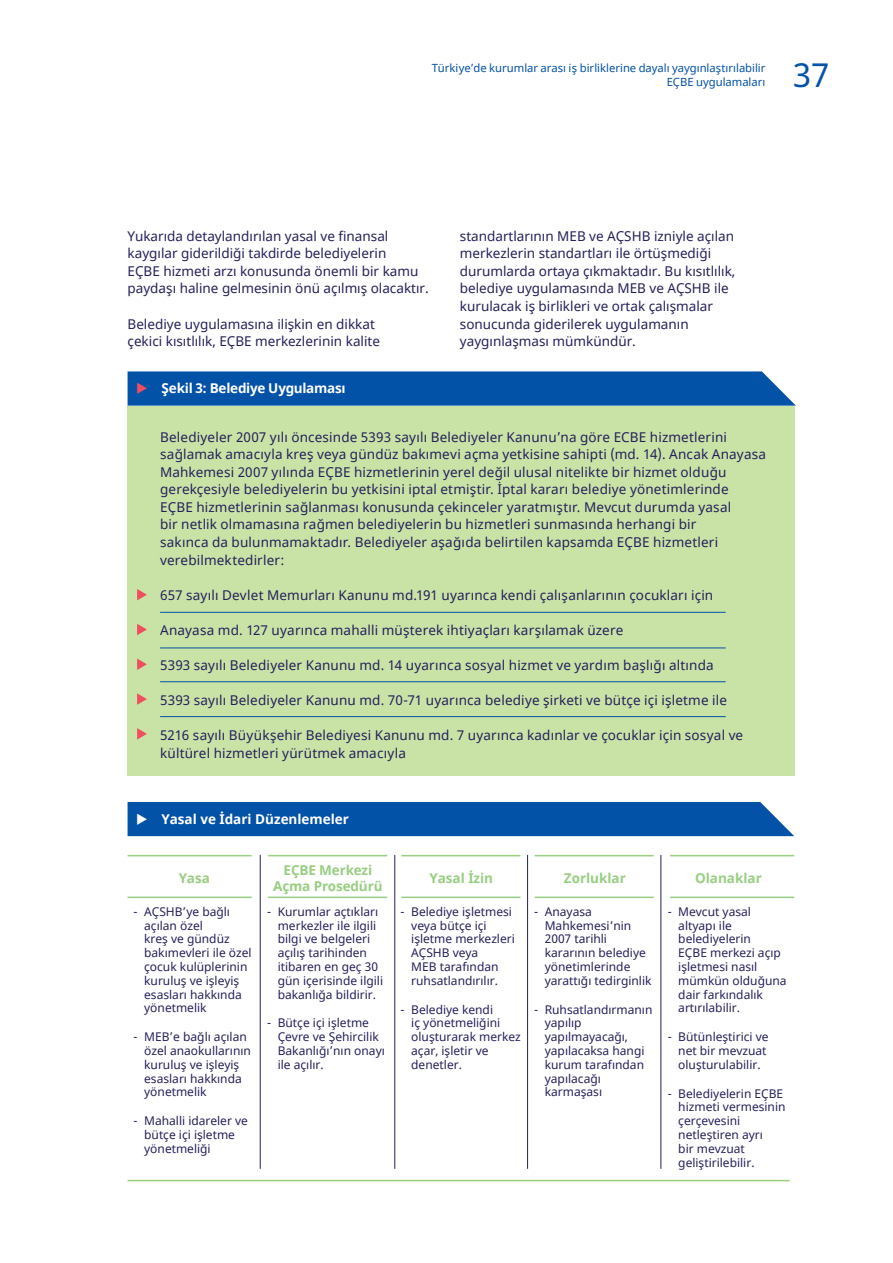
<style>
.page{position:relative;width:893px;height:1263px;background:#fff}
.page>*{position:absolute;margin:0;border:0;box-sizing:border-box;transform-origin:0 0}
.t1{font:33px "Noto Sans";color:#0252a7}
.t2{font:13.5px/17.5px "Noto Sans";letter-spacing:.01em;color:#25205b}
.t3{font:700 13.5px/15.6px "Noto Sans";color:#98ce82;text-align:center}
.t4{font:700 13.5px "Noto Sans";letter-spacing:-.01em;color:#fff}
.t5{font:12px/13.8px "Noto Sans";color:#25205b}
.t6{font:11.25px/14.7px "Noto Sans";color:#0252a7;text-align:right}
</style>
<div class="page">
<div style="left:128px;top:406px;width:667px;height:369px;background:#c9e2a6"></div>
<svg style="left:137px;top:624px;width:10px;height:11px"></svg>
<svg style="left:137px;top:589px;width:10px;height:11px"></svg>
<svg style="left:137px;top:658px;width:10px;height:12px"></svg>
<svg style="left:137px;top:693px;width:10px;height:12px"></svg>
<svg style="left:137px;top:728px;width:10px;height:12px"></svg>
<hr style="left:160px;top:681px;width:566px;height:1px;background:#0252a7">
<hr style="left:160px;top:648px;width:566px;height:1px;background:#0252a7">
<hr style="left:160px;top:612px;width:566px;height:1px;background:#0252a7">
<hr style="left:160px;top:716px;width:566px;height:1px;background:#0252a7">
<hr style="left:260px;top:855px;width:1px;height:314px;background:#25205b">
<hr style="left:394px;top:855px;width:1px;height:314px;background:#25205b">
<hr style="left:527px;top:855px;width:1px;height:314px;background:#25205b">
<hr style="left:661px;top:855px;width:1px;height:314px;background:#25205b">
<hr style="left:128px;top:855px;width:124px;height:1px;background:#98ce82">
<hr style="left:268px;top:855px;width:119px;height:1px;background:#98ce82">
<hr style="left:401px;top:855px;width:119px;height:1px;background:#98ce82">
<hr style="left:128px;top:1180px;width:662px;height:1px;background:#98ce82">
<hr style="left:535px;top:855px;width:119px;height:1px;background:#98ce82">
<hr style="left:670px;top:855px;width:124px;height:1px;background:#98ce82">
<hr style="left:128px;top:896px;width:124px;height:2px;background:#98ce82">
<hr style="left:268px;top:896px;width:119px;height:2px;background:#98ce82">
<hr style="left:401px;top:896px;width:119px;height:2px;background:#98ce82">
<hr style="left:535px;top:896px;width:119px;height:2px;background:#98ce82">
<hr style="left:670px;top:896px;width:124px;height:2px;background:#98ce82">
<svg style="left:128px;top:371px;width:668px;height:35px;background:#0e5aab"></svg>
<div style="left:128px;top:802px;width:666px;height:34px;background:#0252a7"></div>
<p class="t6" style="left:432px;top:61px;width:335px">Türkiye’de kurumlar arası i̇ş birliklerine dayalı yaygınlaştırılabilir<br>EÇBE uygulamaları</p>
<h1 class="t1" style="left:793px;top:53px;width:37px">37</h1>
<p class="t2" style="left:128px;top:228px;width:303px">Yukarıda detaylandırılan yasal ve finansal kaygılar giderildiği takdirde belediyelerin<br>EÇBE hizmeti arzı konusunda önemli bir kamu paydaşı haline gelmesinin önü açılmış olacaktır.</p>
<p class="t2" style="left:128px;top:315px;width:254px">Belediye uygulamasına ilişkin en dikkat çekici kısıtlılık, EÇBE merkezlerinin kalite</p>
<p class="t4" style="left:162px;top:379px;width:186px">Şekil 3: Belediye Uygulaması</p>
<p class="t2" style="left:460px;top:228px;width:277px">standartlarının MEB ve AÇSHB izniyle açılan merkezlerin standartları ile örtüşmediği durumlarda ortaya çıkmaktadır. Bu kısıtlılık, belediye uygulamasında MEB ve AÇSHB ile kurulacak iş birlikleri ve ortak çalışmalar sonucunda giderilerek uygulamanın yaygınlaşması mümkündür.</p>
<p class="t2" style="left:160px;top:428px;width:607px">Belediyeler 2007 yılı öncesinde 5393 sayılı Belediyeler Kanunu’na göre ECBE hizmetlerini sağlamak amacıyla kreş veya gündüz bakımevi açma yetkisine sahipti (md. 14). Ancak Anayasa Mahkemesi 2007 yılında EÇBE hizmetlerinin yerel değil ulusal nitelikte bir hizmet olduğu gerekçesiyle belediyelerin bu yetkisini iptal etmiştir. İptal kararı belediye yönetimlerinde<br>EÇBE hizmetlerinin sağlanması konusunda çekinceler yaratmıştır. Mevcut durumda yasal<br>bir netlik olmamasına rağmen belediyelerin bu hizmetleri sunmasında herhangi bir<br>sakınca da bulunmamaktadır. Belediyeler aşağıda belirtilen kapsamda EÇBE hizmetleri verebilmektedirler:</p>
<p class="t2" style="left:160px;top:586px;width:555px">657 sayılı Devlet Memurları Kanunu md.191 uyarınca kendi çalışanlarının çocukları için</p>
<p class="t2" style="left:160px;top:621px;width:465px">Anayasa md. 127 uyarınca mahalli müşterek ihtiyaçları karşılamak üzere</p>
<p class="t2" style="left:160px;top:657px;width:555px">5393 sayılı Belediyeler Kanunu md. 14 uyarınca sosyal hizmet ve yardım başlığı altında</p>
<p class="t2" style="left:160px;top:692px;width:568px">5393 sayılı Belediyeler Kanunu md. 70-71 uyarınca belediye şirketi ve bütçe içi işletme ile</p>
<p class="t2" style="left:160px;top:727px;width:585px">5216 sayılı Büyükşehir Belediyesi Kanunu md. 7 uyarınca kadınlar ve çocuklar için sosyal ve kültürel hizmetleri yürütmek amacıyla</p>
<p class="t4" style="left:162px;top:809px;width:189px">Yasal ve İdari Düzenlemeler</p>
<p class="t3" style="left:179px;top:871px;width:33px">Yasa</p>
<p class="t3" style="left:273px;top:863px;width:111px">EÇBE Merkezi<br>Açma Prosedürü</p>
<p class="t3" style="left:430px;top:871px;width:65px">Yasal İzin</p>
<p class="t3" style="left:564px;top:871px;width:64px">Zorluklar</p>
<p class="t3" style="left:695px;top:871px;width:68px">Olanaklar</p>
<p class="t5" style="left:144px;top:905px;width:109px;text-indent:-11px">- AÇSHB’ye bağlı açılan özel<br>kreş ve gündüz bakımevleri ile özel çocuk kulüplerinin kuruluş ve işleyiş esasları hakkında yönetmelik</p>
<p class="t5" style="left:144px;top:1030px;width:108px;text-indent:-11px">- MEB’e bağlı açılan özel anaokullarının kuruluş ve işleyiş esasları hakkında yönetmelik</p>
<p class="t5" style="left:144px;top:1114px;width:105px;text-indent:-11px">- Mahalli idareler ve bütçe içi işletme yönetmeliği</p>
<p class="t5" style="left:678px;top:905px;width:110px;text-indent:-11px">- Mevcut yasal altyapı ile belediyelerin<br>EÇBE merkezi açıp işletmesi nasıl mümkün olduğuna dair farkındalık artırılabilir.</p>
<p class="t5" style="left:678px;top:1030px;width:92px;text-indent:-11px">- Bütünleştirici ve net bir mevzuat oluşturulabilir.</p>
<p class="t5" style="left:678px;top:1087px;width:109px;text-indent:-11px">- Belediyelerin EÇBE hizmeti vermesinin çerçevesini netleştiren ayrı<br>bir mevzuat geliştirilebilir.</p>
<p class="t5" style="left:278px;top:905px;width:107px;text-indent:-11px">- Kurumlar açtıkları merkezler ile ilgili bilgi ve belgeleri açılış tarihinden itibaren en geç 30 gün içerisinde ilgili bakanlığa bildirir.</p>
<p class="t5" style="left:278px;top:1016px;width:109px;text-indent:-11px">- Bütçe içi işletme<br>Çevre ve Şehircilik<br>Bakanlığı’nın onayı ile açılır.</p>
<p class="t5" style="left:411px;top:905px;width:105px;text-indent:-11px">- Belediye işletmesi veya bütçe içi işletme merkezleri<br>AÇSHB veya<br>MEB tarafından ruhsatlandırılır.</p>
<p class="t5" style="left:411px;top:1003px;width:111px;text-indent:-11px">- Belediye kendi<br>iç yönetmeliğini oluşturarak merkez açar, işletir ve denetler.</p>
<p class="t5" style="left:545px;top:905px;width:108px;text-indent:-11px">- Anayasa<br>Mahkemesi’nin<br>2007 tarihli kararının belediye yönetimlerinde yarattığı tedirginlik</p>
<p class="t5" style="left:545px;top:1003px;width:109px;text-indent:-11px">- Ruhsatlandırmanın yapılıp yapılmayacağı, yapılacaksa hangi kurum tarafından yapılacağı karmaşası</p>
</div>
